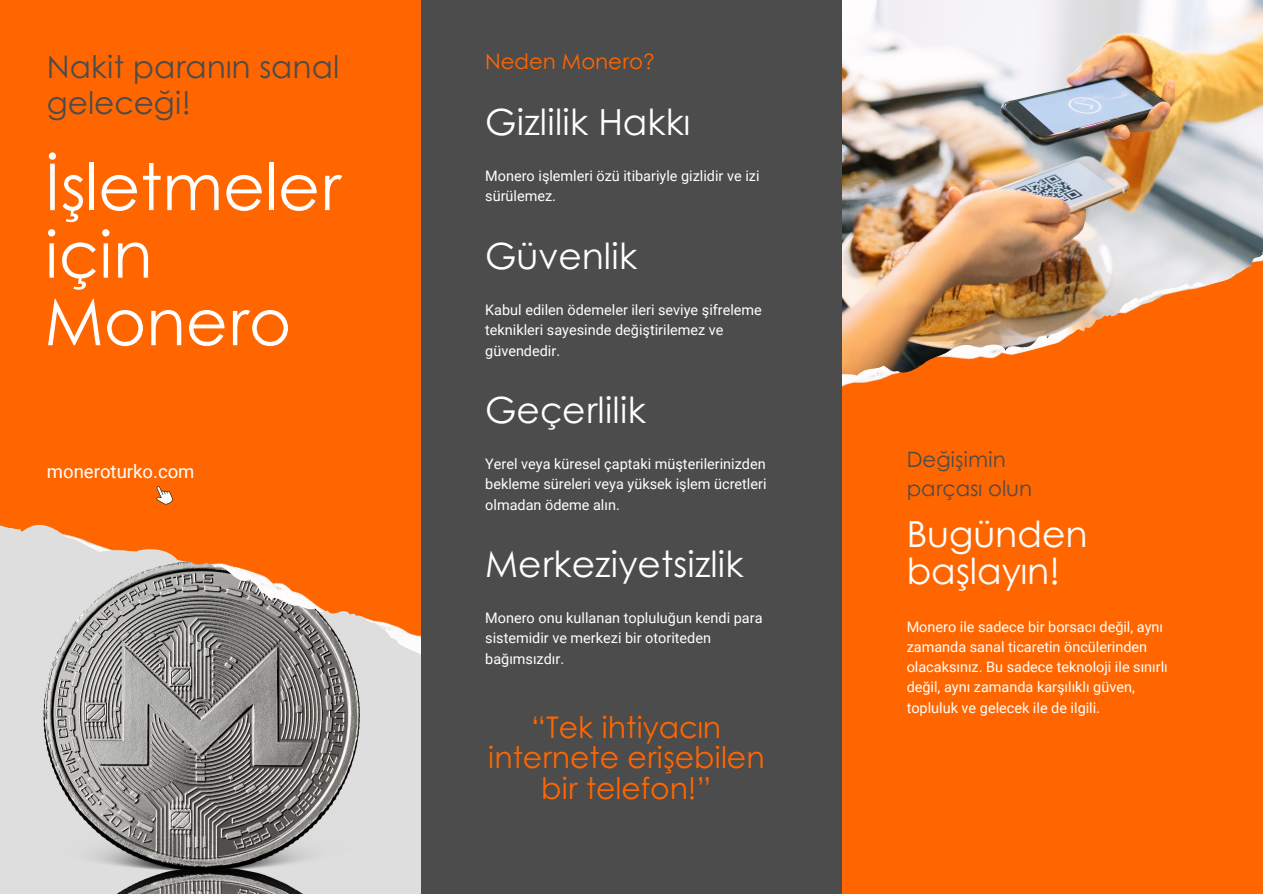
<style>
.page{position:relative;width:1263px;height:894px;background:#fff}
.page>*{position:absolute;margin:0;border:0;box-sizing:border-box;transform-origin:0 0}
.t1{font:64.65px/67.5px "Century Gothic";color:#fff}
.t2{font:36px/37px "Century Gothic";color:#fff}
.t3{font:31.2px/36px "Century Gothic";color:#4c4c4c}
.t4{font:29.85px/30.8px "Century Gothic";color:#f60;text-align:center}
.t5{font:21.15px "Century Gothic";color:#4c4c4c}
.t6{font:21.15px "Century Gothic";color:#f60}
.t7{font:18.6px "Roboto";color:#fff}
.t8{font:14.4px/20.2px "Roboto";color:#fff}
</style>
<div class="page">
<div style="left:0;top:0;width:1263px;height:893px;background:#f60"></div>
<img style="left:0;top:524px;width:421px;height:369px">
<img style="left:842px;top:0;width:421px;height:375px">
<div style="left:421px;top:0;width:421px;height:893px;background:#4c4c4c"></div>
<svg style="left:156px;top:486px;width:17px;height:19px"></svg>
<p class="t3" style="left:47px;top:47px;width:294px">Nakit paranın sanal geleceği!</p>
<p class="t6" style="left:485px;top:45px;width:172px">Neden Monero?</p>
<p class="t2" style="left:485px;top:102px;width:206px">Gizlilik Hakkı</p>
<p class="t1" style="left:45px;top:150px;width:298px">İşletmeler için<br>Monero</p>
<p class="t7" style="left:47px;top:460px;width:149px">moneroturko.com</p>
<p class="t8" style="left:485px;top:166px;width:276px">Monero işlemleri özü itibariyle gizlidir ve izi sürülemez.</p>
<p class="t2" style="left:485px;top:235px;width:154px">Güvenlik</p>
<p class="t8" style="left:485px;top:300px;width:278px">Kabul edilen ödemeler ileri seviye şifreleme teknikleri sayesinde değiştirilemez ve güvendedir.</p>
<p class="t2" style="left:485px;top:389px;width:162px">Geçerlilik</p>
<p class="t8" style="left:485px;top:454px;width:283px;text-align:justify">Yerel veya küresel çaptaki müşterilerinizden bekleme süreleri veya yüksek işlem ücretleri olmadan ödeme alın.</p>
<p class="t2" style="left:485px;top:543px;width:260px">Merkeziyetsizlik</p>
<p class="t8" style="left:485px;top:608px;width:279px">Monero onu kullanan topluluğun kendi para sistemidir ve merkezi bir otoriteden bağımsızdır.</p>
<p class="t4" style="left:488px;top:709px;width:278px">“Tek ihtiyacın internete erişebilen bir telefon!”</p>
<p class="t5" style="left:907px;top:443px;width:101px">Değişimin</p>
<p class="t5" style="left:907px;top:472px;width:127px">parçası olun</p>
<p class="t2" style="left:907px;top:513px;width:182px">Bugünden başlayın!</p>
<p class="t8" style="left:907px;top:616px;width:263px">Monero ile sadece bir borsacı değil, aynı zamanda sanal ticaretin öncülerinden olacaksınız. Bu sadece teknoloji ile sınırlı değil, aynı zamanda karşılıklı güven, topluluk ve gelecek ile de ilgili.</p>
</div>
